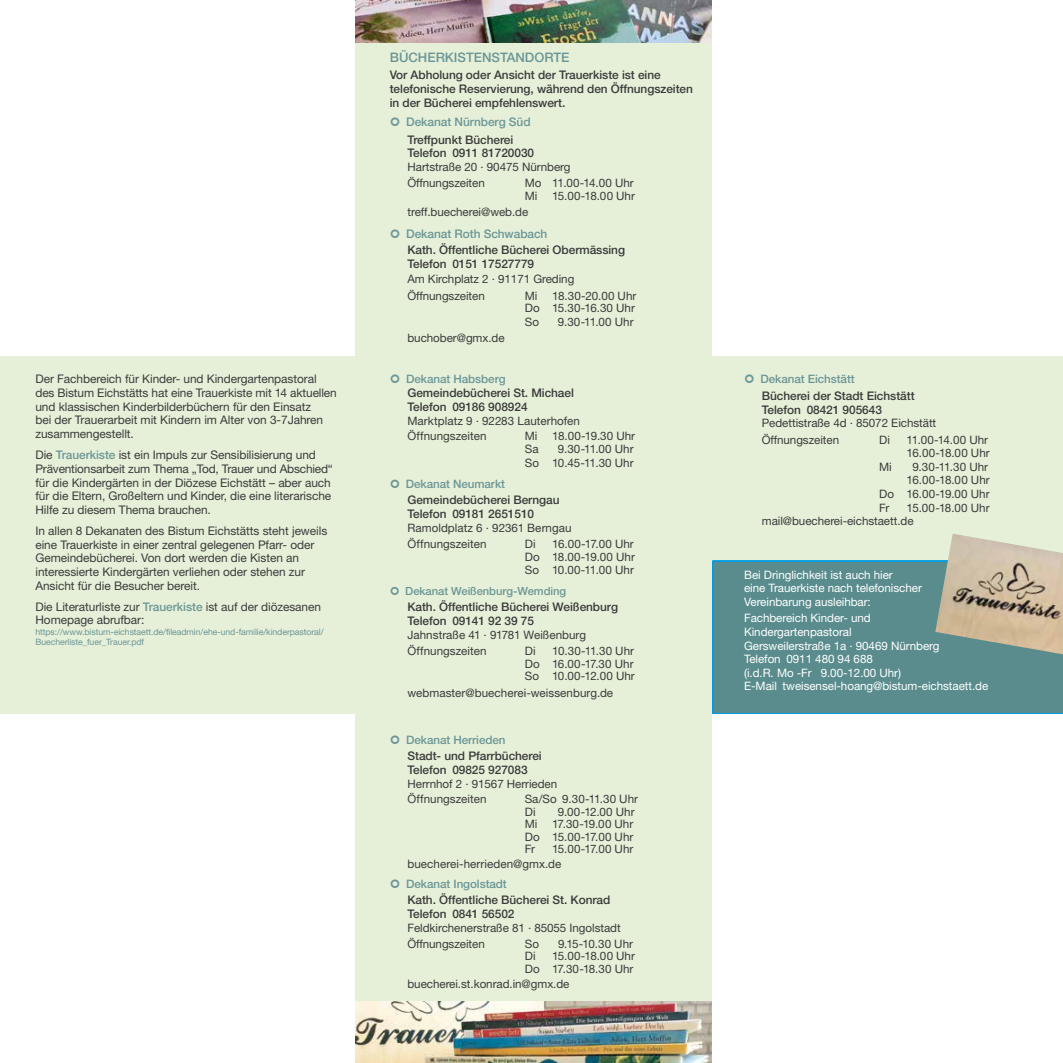
<style>
.page{position:relative;width:1063px;height:1063px;background:#fff}
.page>*{position:absolute;margin:0;border:0;box-sizing:border-box;transform-origin:0 0}
.t1{font:500 13.12px "Helvetica Neue LT";color:#6b9696}
.t2{font:11.88px/13.8px "Helvetica Neue LT";letter-spacing:-.005em;color:#3b3b3a}
.t3{font:500 11.88px/14px "Helvetica Neue LT";letter-spacing:-.005em;color:#3b3b3a}
.t4{font:500 11.88px "Helvetica Neue LT";letter-spacing:-.005em;color:#6b9696}
.t5{font:11.62px/12.5px "Helvetica Neue LT";letter-spacing:-.005em;color:#3b3b3a}
.t6{font:11.62px/13.6px "Helvetica Neue LT";letter-spacing:-.005em;color:#fff}
.t7{font:500 11.62px "Helvetica Neue LT";letter-spacing:-.005em;color:#6b9696}
.t8{font:500 11.25px "Helvetica Neue LT";letter-spacing:-.005em;color:#6b9696}
.t9{font:8.75px/10.5px "Helvetica Neue LT";letter-spacing:-.01em;color:#6b9696}
.s1{font-weight:500;color:#6b9696}
</style>
<div class="page">
<div style="left:0;top:355px;width:1063px;height:359px;background:#e6f0d9"></div>
<div style="left:712px;top:560px;width:351px;height:154px;background:#5a8c8d"></div>
<div style="left:343px;top:709px;width:369px;height:354px;background:#e6f0d9"></div>
<div style="left:354px;top:1px;width:358px;height:354px;background:#e6f0d9"></div>
<img style="left:935px;top:534px;width:128px;height:120px">
<img style="left:354px;top:1002px;width:358px;height:61px">
<img style="left:354px;top:0;width:358px;height:43px">
<div style="left:0;top:715px;width:354px;height:348px;background:#fff"></div>
<p class="t2" style="left:35px;top:372px;width:303px">Der Fachbereich für Kinder- und Kindergartenpastoral des Bistum Eichstätts hat eine Trauerkiste mit 14 aktuellen und klassischen Kinderbilderbüchern für den Einsatz<br>bei der Trauerarbeit mit Kindern im Alter von 3-7Jahren zusammengestellt.</p>
<p class="t2" style="left:35px;top:448px;width:299px">Die <span class="s1">Trauerkiste</span> ist ein Impuls zur Sensibilisierung und Präventionsarbeit zum Thema „Tod, Trauer und Abschied“ für die Kindergärten in der Diözese Eichstätt – aber auch für die Eltern, Großeltern und Kinder, die eine literarische Hilfe zu diesem Thema brauchen.</p>
<p class="t2" style="left:35px;top:524px;width:293px">In allen 8 Dekanaten des Bistum Eichstätts steht jeweils eine Trauerkiste in einer zentral gelegenen Pfarr- oder Gemeindebücherei. Von dort werden die Kisten an interessierte Kindergärten verliehen oder stehen zur Ansicht für die Besucher bereit.</p>
<p class="t2" style="left:35px;top:599px;width:287px">Die Literaturliste zur <span class="s1">Trauerkiste</span> ist auf der diözesanen<br>Homepage abrufbar:</p>
<p class="t9" style="left:35px;top:626px;width:290px">https://www.bistum-eichstaett.de/fileadmin/ehe-und-familie/kinderpastoral/<br>Buecherliste_fuer_Trauer.pdf</p>
<p class="t1" style="left:390px;top:49px;width:181px">BÜCHERKISTENSTANDORTE</p>
<p class="t3" style="left:390px;top:68px;width:305px">Vor Abholung oder Ansicht der Trauerkiste ist eine telefonische Reservierung, während den Öffnungszeiten in der Bücherei empfehlenswert.</p>
<p class="t4" style="left:406px;top:115px;width:126px">Dekanat Nürnberg Süd</p>
<p class="t3" style="left:407px;top:132px;width:128px">Treffpunkt Bücherei<br>Telefon 0911 81720030</p>
<p class="t5" style="left:407px;top:158px;width:164px;line-height:16.5px">Hartstraße 20 · 90475 Nürnberg<br>Öffnungszeiten</p>
<p class="t5" style="left:525px;top:177px;width:111px">Mo 11.00-14.00 Uhr<br>Mi</p>
<p class="t5" style="left:552px;top:189px;width:84px">15.00-18.00 Uhr</p>
<p class="t5" style="left:407px;top:206px;width:122px">treff.buecherei@web.de</p>
<p class="t4" style="left:406px;top:226px;width:143px">Dekanat Roth Schwabach</p>
<p class="t3" style="left:407px;top:243px;width:219px">Kath. Öffentliche Bücherei Obermässing<br>Telefon 0151 17527779</p>
<p class="t5" style="left:407px;top:271px;width:168px;line-height:16.5px">Am Kirchplatz 2 · 91171 Greding<br>Öffnungszeiten</p>
<p class="t5" style="left:525px;top:289px;width:113px;text-align:right">18.30-20.00 Uhr<br>Do 15.30-16.30 Uhr</p>
<p class="t5" style="left:525px;top:315px;width:16px">So</p>
<p class="t5" style="left:558px;top:315px;width:77px">9.30-11.00 Uhr</p>
<p class="t5" style="left:525px;top:289px;width:14px">Mi</p>
<p class="t5" style="left:407px;top:331px;width:99px">buchober@gmx.de</p>
<p class="t7" style="left:406px;top:372px;width:101px">Dekanat Habsberg</p>
<p class="t3" style="left:407px;top:386px;width:168px">Gemeindebücherei St. Michael<br>Telefon 09186 908924</p>
<p class="t5" style="left:407px;top:413px;width:174px;line-height:15.4px">Marktplatz 9 · 92283 Lauterhofen<br>Öffnungszeiten</p>
<p class="t5" style="left:525px;top:430px;width:14px">Mi</p>
<p class="t5" style="left:552px;top:430px;width:84px">18.00-19.30 Uhr</p>
<p class="t5" style="left:525px;top:442px;width:15px">Sa</p>
<p class="t5" style="left:525px;top:442px;width:110px;line-height:13.6px;text-align:right">9.30-11.00 Uhr<br>So 10.45-11.30 Uhr</p>
<p class="t7" style="left:406px;top:477px;width:101px">Dekanat Neumarkt</p>
<p class="t3" style="left:407px;top:493px;width:154px">Gemeindebücherei Berngau<br>Telefon 09181 2651510</p>
<p class="t5" style="left:407px;top:519px;width:166px;line-height:16.5px">Ramoldplatz 6 · 92361 Berngau<br>Öffnungszeiten</p>
<p class="t5" style="left:525px;top:538px;width:112px;text-align:right">16.00-17.00 Uhr<br>Do 18.00-19.00 Uhr</p>
<p class="t5" style="left:525px;top:564px;width:111px">So 10.00-11.00 Uhr</p>
<p class="t8" style="left:405px;top:584px;width:162px">Dekanat Weißenburg-Wemding</p>
<p class="t3" style="left:407px;top:600px;width:212px">Kath. Öffentliche Bücherei Weißenburg<br>Telefon 09141 92 39 75</p>
<p class="t5" style="left:407px;top:626px;width:180px;line-height:16.5px">Jahnstraße 41 · 91781 Weißenburg<br>Öffnungszeiten</p>
<p class="t5" style="left:525px;top:538px;width:12px">Di</p>
<p class="t5" style="left:525px;top:645px;width:112px;text-align:justify;text-indent:28px">10.30-11.30 Uhr Do 16.00-17.30 Uhr So 10.00-12.00 Uhr</p>
<p class="t5" style="left:407px;top:686px;width:207px">webmaster@buecherei-weissenburg.de</p>
<p class="t7" style="left:406px;top:732px;width:101px">Dekanat Herrieden</p>
<p class="t3" style="left:407px;top:749px;width:136px">Stadt- und Pfarrbücherei<br>Telefon 09825 927083</p>
<p class="t5" style="left:407px;top:776px;width:151px;line-height:15.4px">Herrnhof 2 · 91567 Herrieden<br>Öffnungszeiten</p>
<p class="t5" style="left:525px;top:645px;width:12px">Di</p>
<p class="t5" style="left:525px;top:792px;width:115px">Sa/So 9.30-11.30 Uhr<br>Di</p>
<p class="t5" style="left:558px;top:805px;width:78px">9.00-12.00 Uhr</p>
<p class="t5" style="left:525px;top:817px;width:110px;text-align:justify;text-indent:27px">17.30-19.00 Uhr Do 15.00-17.00 Uhr Fr</p>
<p class="t5" style="left:525px;top:817px;width:14px">Mi</p>
<p class="t5" style="left:407px;top:841px;width:227px;line-height:15.4px;text-indent:145px">15.00-17.00 Uhr buecherei-herrieden@gmx.de</p>
<p class="t7" style="left:406px;top:877px;width:102px">Dekanat Ingolstadt</p>
<p class="t3" style="left:407px;top:893px;width:204px">Kath. Öffentliche Bücherei St. Konrad<br>Telefon 0841 56502</p>
<p class="t5" style="left:407px;top:920px;width:215px;line-height:15.4px">Feldkirchenerstraße 81 · 85055 Ingolstadt<br>Öffnungszeiten</p>
<p class="t5" style="left:525px;top:937px;width:16px">So</p>
<p class="t5" style="left:558px;top:937px;width:77px">9.15-10.30 Uhr</p>
<p class="t5" style="left:525px;top:949px;width:12px">Di</p>
<p class="t5" style="left:525px;top:949px;width:112px;text-align:right">15.00-18.00 Uhr<br>Do 17.30-18.30 Uhr</p>
<p class="t5" style="left:407px;top:977px;width:164px">buecherei.st.konrad.in@gmx.de</p>
<p class="t7" style="left:760px;top:372px;width:96px">Dekanat Eichstätt</p>
<p class="t3" style="left:762px;top:388px;width:154px">Bücherei der Stadt Eichstätt<br>Telefon 08421 905643</p>
<p class="t5" style="left:762px;top:415px;width:176px;line-height:16.5px">Pedettistraße 4d · 85072 Eichstätt<br>Öffnungszeiten</p>
<p class="t5" style="left:879px;top:433px;width:12px">Di</p>
<p class="t5" style="left:907px;top:432px;width:85px;line-height:13.6px">11.00-14.00 Uhr<br>16.00-18.00 Uhr</p>
<p class="t5" style="left:879px;top:460px;width:14px">Mi</p>
<p class="t5" style="left:912px;top:460px;width:77px">9.30-11.30 Uhr</p>
<p class="t5" style="left:907px;top:474px;width:85px">16.00-18.00 Uhr</p>
<p class="t5" style="left:879px;top:488px;width:112px">Do 16.00-19.00 Uhr</p>
<p class="t5" style="left:879px;top:501px;width:12px">Fr</p>
<p class="t5" style="left:762px;top:501px;width:229px;line-height:13.6px;text-indent:145px">15.00-18.00 Uhr mail@buecherei-eichstaett.de</p>
<p class="t6" style="left:744px;top:567px;width:179px">Bei Dringlichkeit ist auch hier<br>eine Trauerkiste nach telefonischer<br>Vereinbarung ausleihbar:</p>
<p class="t6" style="left:744px;top:611px;width:246px">Fachbereich Kinder- und<br>Kindergartenpastoral<br>Gersweilerstraße 1a · 90469 Nürnberg<br>Telefon 0911 480 94 688<br>(i.d.R. Mo -Fr 9.00-12.00 Uhr)<br>E-Mail tweisensel-hoang@bistum-eichstaett.de</p>
</div>
